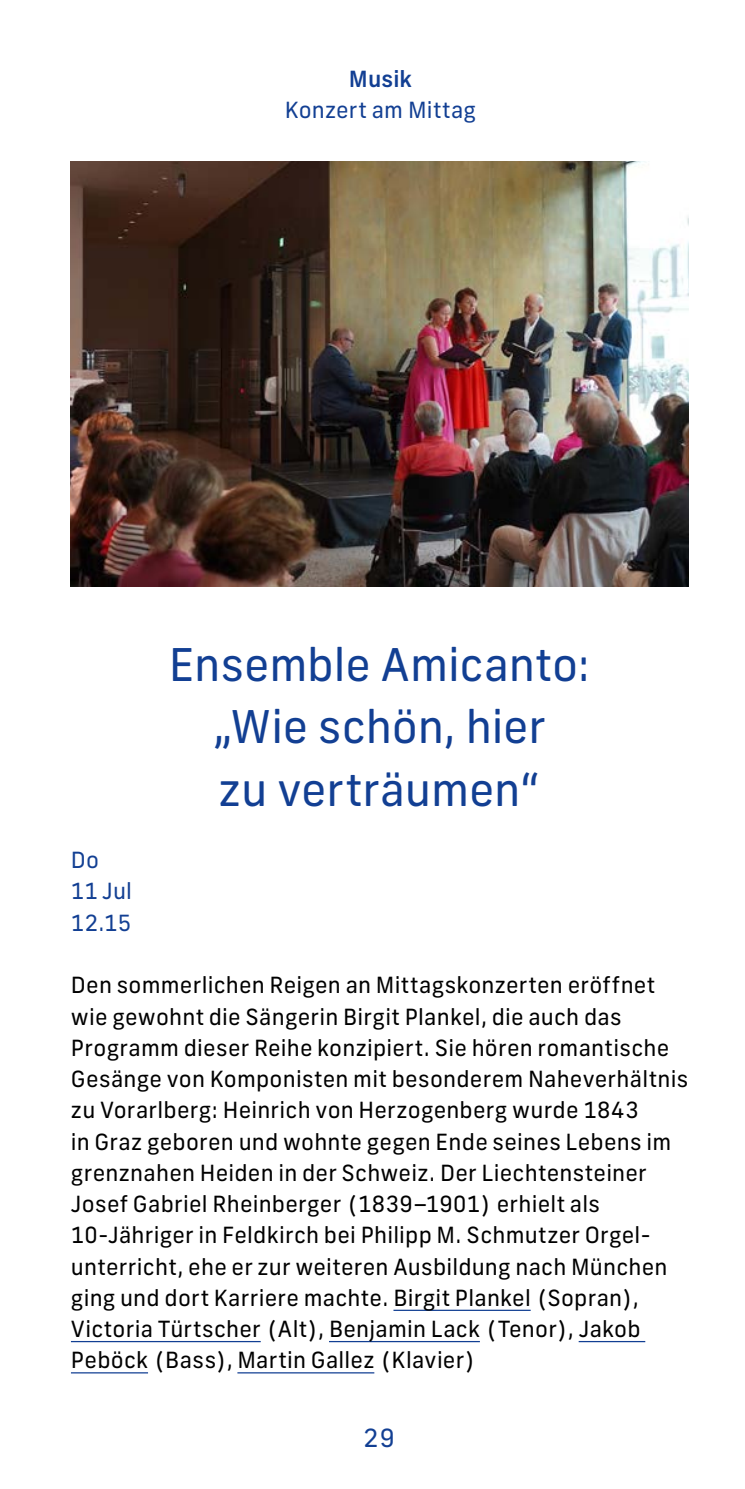
<style>
.page{position:relative;width:745px;height:1489px;background:#fff}
.page>*{position:absolute;margin:0;border:0;box-sizing:border-box;transform-origin:0 0}
.t1{font:45px/62.5px "New Frank";letter-spacing:-.005em;color:#123f93;text-align:center}
.t2{font:25px "New Frank";color:#123f93}
.t3{font:22.25px/31.2px "New Frank";letter-spacing:.01em;color:#000}
.t4{font:22.25px/31.2px "New Frank";letter-spacing:.005em;color:#123f93}
.t5{font:500 22.25px "New Frank";color:#123f93}
</style>
<div class="page">
<hr style="left:393px;top:1309px;width:137px;height:1px;background:#123f93">
<hr style="left:71px;top:1340px;width:189px;height:1px;background:#123f93">
<hr style="left:329px;top:1340px;width:150px;height:1px;background:#123f93">
<hr style="left:578px;top:1340px;width:67px;height:1px;background:#123f93">
<hr style="left:71px;top:1371px;width:77px;height:2px;background:#123f93">
<hr style="left:237px;top:1371px;width:137px;height:2px;background:#123f93">
<img style="left:71px;top:161px;width:616px;height:425px">
<p class="t5" style="left:349px;top:64px;width:64px">Musik</p>
<p class="t4" style="left:285px;top:94px;width:192px">Konzert am Mittag</p>
<p class="t4" style="left:71px;top:844px;width:62px">Do<br>11 Jul<br>12.15</p>
<h1 class="t1" style="left:169px;top:633px;width:422px">Ensemble Amicanto: „Wie schön, hier<br>zu verträumen“</h1>
<p class="t3" style="left:71px;top:969px;width:618px">Den sommerlichen Reigen an Mittagskonzerten eröffnet wie gewohnt die Sängerin Birgit Plankel, die auch das Programm dieser Reihe konzipiert. Sie hören romantische Gesänge von Komponisten mit besonderem Naheverhältnis zu Vorarlberg: Heinrich von Herzogenberg wurde 1843<br>in Graz geboren und wohnte gegen Ende seines Lebens im grenznahen Heiden in der Schweiz. Der Liechtensteiner Josef Gabriel Rheinberger (1839–1901) erhielt als 10-Jähriger in Feldkirch bei Philipp M. Schmutzer Orgel&shy;unterricht, ehe er zur weiteren Ausbildung nach München ging und dort Karriere machte. Birgit Plankel (Sopran), Victoria Türtscher (Alt), Benjamin Lack (Tenor), Jakob Peböck (Bass), Martin Gallez (Klavier)</p>
<p class="t2" style="left:363px;top:1421px;width:33px">29</p>
</div>
